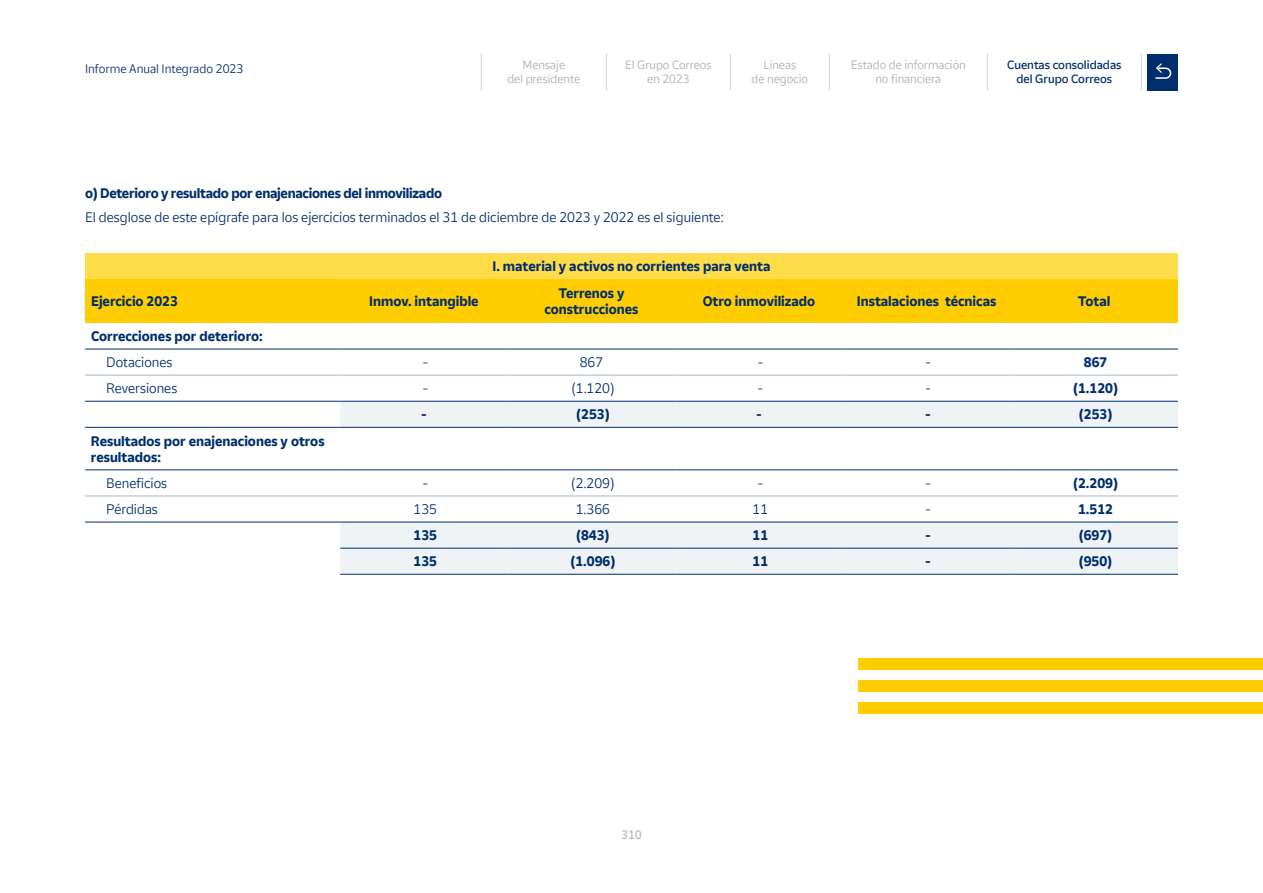
<style>
.page{position:relative;width:1263px;height:893px;background:#fff}
.page>*{position:absolute;margin:0;border:0;box-sizing:border-box;transform-origin:0 0}
.t1{font:700 13.5px/16.5px "Cartero";color:#002e6d;text-align:center}
.t2{font:300 13.5px "Cartero";color:#002e6d}
.t3{font:700 13.5px "Cartero";letter-spacing:-.02em;color:#002e6d}
.t4{font:300 12px "Cartero";color:#002e6d}
.t5{font:12px "Cartero";color:#babbbc}
.t6{font:300 11.7px/14.1px "Cartero";color:#adadaf;text-align:center}
.t7{font:11.7px/14.1px "Cartero";color:#002e6d;text-align:center}
</style>
<div class="page">
<svg style="left:1147px;top:54px;width:31px;height:36px"></svg>
<hr style="left:606px;top:54px;width:1px;height:36px;background:#ccd5e2">
<hr style="left:481px;top:54px;width:1px;height:36px;background:#ccd5e2">
<hr style="left:730px;top:54px;width:1px;height:36px;background:#ccd5e2">
<hr style="left:829px;top:54px;width:1px;height:36px;background:#ccd5e2">
<hr style="left:987px;top:54px;width:1px;height:36px;background:#ccd5e2">
<hr style="left:1141px;top:54px;width:1px;height:36px;background:#ccd5e2">
<div style="left:85px;top:253px;width:1093px;height:26px;background:#ffdc4a"></div>
<div style="left:85px;top:279px;width:255px;height:44px;background:#ffcd00"></div>
<div style="left:340px;top:279px;width:838px;height:44px;background:#ffcd00"></div>
<svg style="left:85px;top:348px;width:1093px;height:174px"></svg>
<svg style="left:340px;top:402px;width:838px;height:172px"></svg>
<hr style="left:85px;top:349px;width:255px;height:1px;background:#002e6d">
<hr style="left:340px;top:349px;width:168px;height:1px;background:#002e6d">
<hr style="left:508px;top:349px;width:167px;height:1px;background:#002e6d">
<hr style="left:675px;top:349px;width:168px;height:1px;background:#002e6d">
<hr style="left:843px;top:349px;width:167px;height:1px;background:#002e6d">
<hr style="left:1010px;top:349px;width:168px;height:1px;background:#002e6d">
<hr style="left:85px;top:375px;width:255px;height:1px;background:#a6b6cc">
<hr style="left:340px;top:375px;width:168px;height:1px;background:#a6b6cc">
<hr style="left:508px;top:375px;width:167px;height:1px;background:#a6b6cc">
<hr style="left:675px;top:375px;width:168px;height:1px;background:#a6b6cc">
<hr style="left:843px;top:375px;width:167px;height:1px;background:#a6b6cc">
<hr style="left:1010px;top:375px;width:168px;height:1px;background:#a6b6cc">
<hr style="left:85px;top:496px;width:255px;height:1px;background:#a6b6cc">
<hr style="left:340px;top:496px;width:168px;height:1px;background:#a6b6cc">
<hr style="left:508px;top:496px;width:167px;height:1px;background:#a6b6cc">
<hr style="left:675px;top:496px;width:168px;height:1px;background:#a6b6cc">
<hr style="left:843px;top:496px;width:167px;height:1px;background:#a6b6cc">
<hr style="left:1010px;top:496px;width:168px;height:1px;background:#a6b6cc">
<hr style="left:85px;top:401px;width:255px;height:1px;background:#002e6d">
<hr style="left:340px;top:401px;width:168px;height:1px;background:#002e6d">
<hr style="left:508px;top:401px;width:167px;height:1px;background:#002e6d">
<hr style="left:675px;top:401px;width:168px;height:1px;background:#002e6d">
<hr style="left:843px;top:401px;width:167px;height:1px;background:#002e6d">
<hr style="left:1010px;top:401px;width:168px;height:1px;background:#002e6d">
<hr style="left:85px;top:427px;width:255px;height:1px;background:#002e6d">
<hr style="left:340px;top:427px;width:168px;height:1px;background:#002e6d">
<hr style="left:508px;top:427px;width:167px;height:1px;background:#002e6d">
<hr style="left:675px;top:427px;width:168px;height:1px;background:#002e6d">
<hr style="left:843px;top:427px;width:167px;height:1px;background:#002e6d">
<hr style="left:1010px;top:427px;width:168px;height:1px;background:#002e6d">
<hr style="left:85px;top:470px;width:255px;height:1px;background:#002e6d">
<hr style="left:340px;top:470px;width:168px;height:1px;background:#002e6d">
<hr style="left:508px;top:470px;width:167px;height:1px;background:#002e6d">
<hr style="left:675px;top:470px;width:168px;height:1px;background:#002e6d">
<hr style="left:843px;top:470px;width:167px;height:1px;background:#002e6d">
<hr style="left:1010px;top:470px;width:168px;height:1px;background:#002e6d">
<hr style="left:85px;top:522px;width:255px;height:1px;background:#002e6d">
<hr style="left:340px;top:522px;width:168px;height:1px;background:#002e6d">
<hr style="left:508px;top:522px;width:167px;height:1px;background:#002e6d">
<hr style="left:675px;top:522px;width:168px;height:1px;background:#002e6d">
<hr style="left:843px;top:522px;width:167px;height:1px;background:#002e6d">
<hr style="left:1010px;top:522px;width:168px;height:1px;background:#002e6d">
<hr style="left:340px;top:548px;width:168px;height:1px;background:#002e6d">
<hr style="left:508px;top:548px;width:167px;height:1px;background:#002e6d">
<hr style="left:675px;top:548px;width:168px;height:1px;background:#002e6d">
<hr style="left:843px;top:548px;width:167px;height:1px;background:#002e6d">
<hr style="left:1010px;top:548px;width:168px;height:1px;background:#002e6d">
<hr style="left:340px;top:574px;width:168px;height:1px;background:#002e6d">
<hr style="left:508px;top:574px;width:167px;height:1px;background:#002e6d">
<hr style="left:675px;top:574px;width:168px;height:1px;background:#002e6d">
<hr style="left:843px;top:574px;width:167px;height:1px;background:#002e6d">
<hr style="left:1010px;top:574px;width:168px;height:1px;background:#002e6d">
<div style="left:859px;top:658px;width:404px;height:12px;background:#ffcd00"></div>
<div style="left:859px;top:680px;width:404px;height:11px;background:#ffcd00"></div>
<div style="left:859px;top:702px;width:404px;height:11px;background:#ffcd00"></div>
<p class="t4" style="left:85px;top:61px;width:160px">Informe Anual Integrado 2023</p>
<p class="t6" style="left:851px;top:58px;width:116px">Estado de información no financiera</p>
<p class="t6" style="left:752px;top:58px;width:58px">Líneas<br>de negocio</p>
<p class="t6" style="left:507px;top:58px;width:74px">Mensaje<br>del presidente</p>
<p class="t7" style="left:1007px;top:58px;width:116px">Cuentas consolidadas del Grupo Correos</p>
<p class="t6" style="left:625px;top:58px;width:88px">El Grupo Correos en 2023</p>
<p class="t3" style="left:85px;top:185px;width:359px">o) Deterioro y resultado por enajenaciones del inmovilizado</p>
<p class="t2" style="left:85px;top:209px;width:640px">El desglose de este epígrafe para los ejercicios terminados el 31 de diciembre de 2023 y 2022 es el siguiente:</p>
<p class="t1" style="left:492px;top:258px;width:279px">I. material y activos no corrientes para venta</p>
<p class="t1" style="left:91px;top:293px;width:88px">Ejercicio 2023</p>
<p class="t1" style="left:369px;top:293px;width:111px">Inmov. intangible</p>
<p class="t1" style="left:544px;top:285px;width:95px">Terrenos y construcciones</p>
<p class="t1" style="left:703px;top:293px;width:114px">Otro inmovilizado</p>
<p class="t1" style="left:857px;top:293px;width:141px">Instalaciones técnicas</p>
<p class="t1" style="left:1078px;top:293px;width:34px">Total</p>
<p class="t1" style="left:91px;top:328px;width:173px">Correcciones por deterioro:</p>
<p class="t2" style="left:106px;top:354px;width:68px">Dotaciones</p>
<p class="t2" style="left:423px;top:354px;width:7px">-</p>
<p class="t2" style="left:580px;top:354px;width:25px">867</p>
<p class="t2" style="left:758px;top:354px;width:7px">-</p>
<p class="t2" style="left:925px;top:354px;width:7px">-</p>
<p class="t1" style="left:1084px;top:354px;width:25px">867</p>
<p class="t2" style="left:106px;top:380px;width:73px">Reversiones</p>
<p class="t2" style="left:423px;top:380px;width:7px">-</p>
<p class="t2" style="left:571px;top:380px;width:45px">(1.120)</p>
<p class="t2" style="left:758px;top:380px;width:7px">-</p>
<p class="t2" style="left:925px;top:380px;width:7px">-</p>
<p class="t1" style="left:1073px;top:380px;width:47px">(1.120)</p>
<p class="t1" style="left:421px;top:406px;width:7px">-</p>
<p class="t1" style="left:576px;top:406px;width:35px">(253)</p>
<p class="t1" style="left:756px;top:406px;width:7px">-</p>
<p class="t1" style="left:925px;top:406px;width:7px">-</p>
<p class="t1" style="left:1079px;top:406px;width:35px">(253)</p>
<p class="t1" style="left:91px;top:432px;width:235px;text-align:left">Resultados por enajenaciones y otros resultados:</p>
<p class="t2" style="left:106px;top:475px;width:62px">Beneficios</p>
<p class="t2" style="left:423px;top:475px;width:7px">-</p>
<p class="t2" style="left:571px;top:475px;width:45px">(2.209)</p>
<p class="t2" style="left:758px;top:475px;width:7px">-</p>
<p class="t2" style="left:925px;top:475px;width:7px">-</p>
<p class="t1" style="left:1073px;top:475px;width:47px">(2.209)</p>
<p class="t2" style="left:106px;top:501px;width:53px">Pérdidas</p>
<p class="t2" style="left:414px;top:501px;width:25px">135</p>
<p class="t2" style="left:576px;top:501px;width:36px">1.366</p>
<p class="t2" style="left:753px;top:501px;width:17px">11</p>
<p class="t2" style="left:925px;top:501px;width:7px">-</p>
<p class="t1" style="left:1078px;top:501px;width:36px">1.512</p>
<p class="t1" style="left:414px;top:527px;width:25px">135</p>
<p class="t1" style="left:576px;top:527px;width:35px">(843)</p>
<p class="t1" style="left:753px;top:527px;width:17px">11</p>
<p class="t1" style="left:925px;top:527px;width:7px">-</p>
<p class="t1" style="left:1079px;top:527px;width:35px">(697)</p>
<p class="t1" style="left:414px;top:553px;width:25px">135</p>
<p class="t1" style="left:570px;top:553px;width:47px">(1.096)</p>
<p class="t1" style="left:753px;top:553px;width:17px">11</p>
<p class="t1" style="left:925px;top:553px;width:7px">-</p>
<p class="t1" style="left:1079px;top:553px;width:35px">(950)</p>
<p class="t5" style="left:621px;top:828px;width:22px">310</p>
</div>
